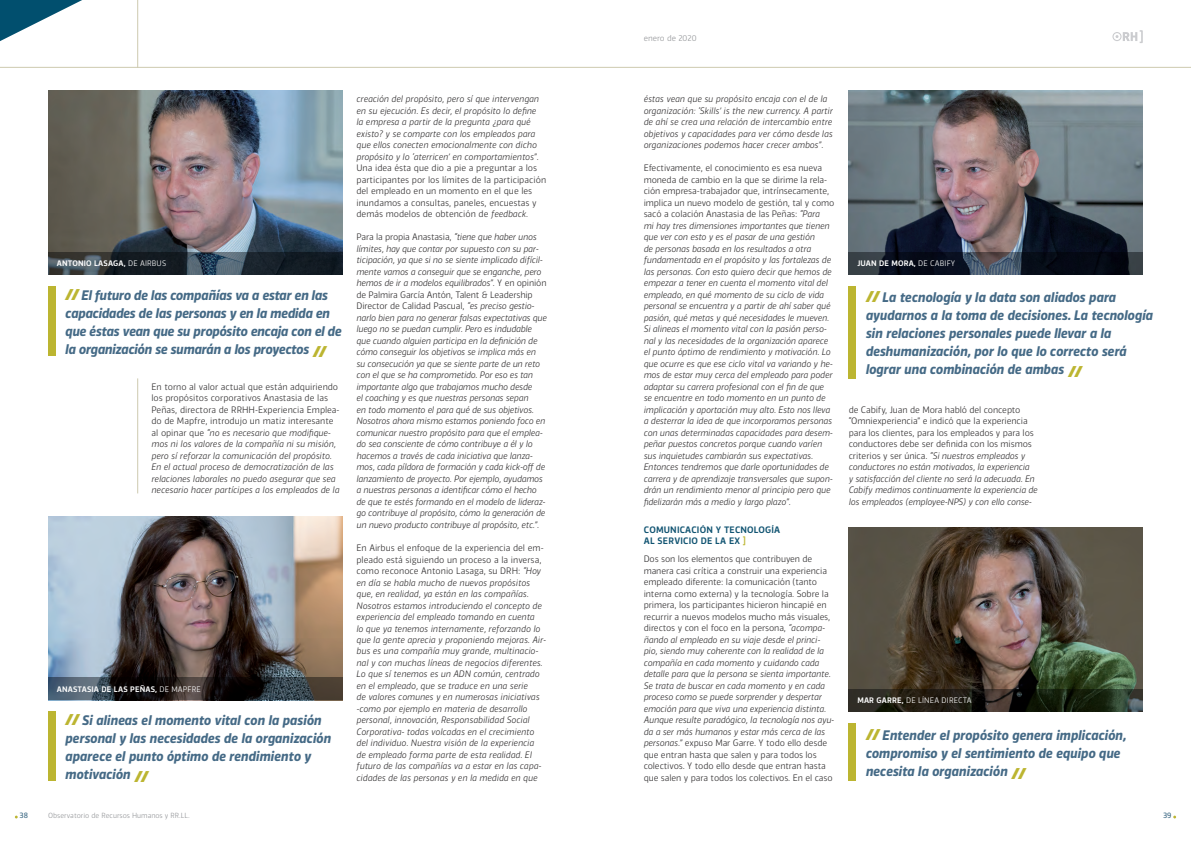
<style>
.page{position:relative;width:1191px;height:842px;background:#fff}
.page>*{position:absolute;margin:0;border:0;box-sizing:border-box;transform-origin:0 0}
.t1{font:italic 700 13px/18px "Vinkel";letter-spacing:-.01em;color:#456a86}
.stl_base{font:italic 300 8.8px/11.5px "Vinkel";letter-spacing:-.01em;color:#312f30}
.stl_base-2{font:300 8.8px/11.5px "Vinkel";letter-spacing:-.01em;color:#312f30}
.stl_base-3{font:500 8.8px/11.5px "Vinkel";letter-spacing:.02em;color:#115472}
.t2{font:300 8px "Vinkel";color:#939598}
.stl_lista_numeros_ni{font:500 7.5px "Vinkel";letter-spacing:.02em;color:#fff}
.stl_lista_numeros_ni-2{font:300 7.5px "Vinkel";letter-spacing:.02em;color:#fff}
.t3{font:7.5px "Vinkel";color:#366480}
.t4{font:300 7px "Vinkel";color:#939598}
.s1{font-weight:300}
.s2{font-weight:900;font-size:15px;color:#bcb531}
.s3{font-style:normal}
.s4{font-family:"Agency FB";font-weight:700;font-size:10px;color:#c0b93a}
.s5{font-style:italic}
.s6{font-weight:500}
</style>
<div class="page">
<svg style="left:1112px;top:30px;width:30px;height:13px"></svg>
<svg style="left:0;top:0;width:82px;height:41px"></svg>
<hr style="left:0;top:67px;width:1191px;height:1px;background:#cdcaaf">
<hr style="left:137px;top:0;width:1px;height:68px;background:#cdcaaf">
<div style="left:848px;top:286px;width:7px;height:92px;background:#bcb531"></div>
<div style="left:848px;top:723px;width:7px;height:58px;background:#bcb531"></div>
<img style="left:848px;top:91px;width:294px;height:161px">
<img style="left:848px;top:528px;width:294px;height:161px">
<svg style="left:848px;top:252px;width:294px;height:23px;background:#1b212d"></svg>
<svg style="left:848px;top:689px;width:294px;height:23px;background:#222419"></svg>
<div style="left:48px;top:286px;width:7px;height:69px;background:#bcb531"></div>
<div style="left:48px;top:712px;width:7px;height:69px;background:#bcb531"></div>
<img style="left:48px;top:91px;width:294px;height:161px">
<img style="left:48px;top:516px;width:294px;height:162px">
<svg style="left:48px;top:252px;width:294px;height:23px;background:#27323b"></svg>
<svg style="left:48px;top:678px;width:294px;height:22px;background:#2e3033"></svg>
<hr style="left:137px;top:378px;width:1px;height:115px;background:#cdcaaf">
<p class="stl_lista_numeros_ni" style="left:57px;top:259px;width:111px">ANTONIO LASAGA, <span class="s1">DE AIRBUS</span></p>
<p class="t1" style="left:65px;top:286px;width:278px"><span class="s2">//</span> El futuro de las compañías va a estar en las capacidades de las personas y en la medida en que éstas vean que su propósito encaja con el de la organización se sumarán a los proyectos <span class="s2">//</span></p>
<p class="stl_base" style="left:151px;top:381px;width:190px"><span class="s3">En torno al valor actual que están adquiriendo los propósitos corporativos Anastasia de las Peñas, directora de RRHH-Experiencia Emplea&shy;do de Mapfre, introdujo un matiz interesante al opinar que</span> “no es necesario que modifique&shy;mos ni los valores de la compañía ni su misión, pero sí reforzar la comunicación del propósito.<br>En el actual proceso de democratización de las relaciones laborales no puedo asegurar que sea necesario hacer partícipes a los empleados de la</p>
<p class="stl_lista_numeros_ni" style="left:57px;top:684px;width:145px">ANASTASIA DE LAS PEÑAS, <span class="s1">DE MAPFRE</span></p>
<p class="t1" style="left:65px;top:712px;width:267px"><span class="s2">//</span> Si alineas el momento vital con la pasión personal y las necesidades de la organización aparece el punto óptimo de rendimiento y motivación <span class="s2">//</span></p>
<p class="stl_base" style="left:356px;top:94px;width:191px">creación del propósito, pero sí que intervengan en su ejecución. Es decir, el propósito lo define<br>la empresa a partir de la pregunta ¿para qué existo? y se comparte con los empleados para que ellos conecten emocionalmente con dicho propósito y lo ‘aterricen’ en comportamientos”.<br><span class="s3">Una idea ésta que dio a pie a preguntar a los participantes por los límites de la participación del empleado en un momento en el que les inundamos a consultas, paneles, encuestas y demás modelos de obtención de</span> feedback.</p>
<p class="stl_base" style="left:356px;top:232px;width:192px"><span class="s3">Para la propia Anastasia,</span> “tiene que haber unos límites, hay que contar por supuesto con su par&shy;ticipación, ya que si no se siente implicado difícil&shy;mente vamos a conseguir que se enganche, pero hemos de ir a modelos equilibrados”. <span class="s3">Y en opinión de Palmira García Antón, Talent &amp; Leadership Director de Calidad Pascual,</span> “es preciso gestio&shy;narlo bien para no generar falsas expectativas que luego no se puedan cumplir. Pero es indudable que cuando alguien participa en la definición de cómo conseguir los objetivos se implica más en<br>su consecución ya que se siente parte de un reto con el que se ha comprometido. Por eso es tan importante algo que trabajamos mucho desde<br>el coaching y es que nuestras personas sepan<br>en todo momento el para qué de sus objetivos.<br>Nosotros ahora mismo estamos poniendo foco en comunicar nuestro propósito para que el emplea&shy;do sea consciente de cómo contribuye a él y lo hacemos a través de cada iniciativa que lanza&shy;mos, cada píldora de formación y cada kick-off de lanzamiento de proyecto. Por ejemplo, ayudamos a nuestras personas a identificar cómo el hecho de que te estés formando en el modelo de lideraz&shy;go contribuye al propósito, cómo la generación de un nuevo producto contribuye al propósito, etc.”.</p>
<p class="stl_base" style="left:356px;top:542px;width:191px"><span class="s3">En Airbus el enfoque de la experiencia del em&shy;pleado está siguiendo un proceso a la inversa, como reconoce Antonio Lasaga, su DRH:</span> “Hoy en día se habla mucho de nuevos propósitos que, en realidad, ya están en las compañías.<br>Nosotros estamos introduciendo el concepto de experiencia del empleado tomando en cuenta<br>lo que ya tenemos internamente, reforzando lo que la gente aprecia y proponiendo mejoras. Air&shy;bus es una compañía muy grande, multinacio&shy;nal y con muchas líneas de negocios diferentes.<br>Lo que sí tenemos es un ADN común, centrado en el empleado, que se traduce en una serie<br>de valores comunes y en numerosas iniciativas -como por ejemplo en materia de desarrollo personal, innovación, Responsabilidad Social Corporativa- todas volcadas en el crecimiento del individuo. Nuestra visión de la experiencia<br>de empleado forma parte de esta realidad. El futuro de las compañías va a estar en las capa&shy;cidades de las personas y en la medida en que</p>
<p class="t2" style="left:643px;top:33px;width:54px">enero de 2020</p>
<p class="stl_base" style="left:643px;top:94px;width:191px">éstas vean que su propósito encaja con el de la organización: ‘Skills’ is the new currency. A partir de ahí se crea una relación de intercambio entre objetivos y capacidades para ver cómo desde las organizaciones podemos hacer crecer ambos”.</p>
<p class="stl_base" style="left:643px;top:163px;width:192px"><span class="s3">Efectivamente, el conocimiento es esa nueva moneda de cambio en la que se dirime la rela&shy;ción empresa-trabajador que, intrínsecamente, implica un nuevo modelo de gestión, tal y como sacó a colación Anastasia de las Peñas:</span> “Para<br>mi hay tres dimensiones importantes que tienen que ver con esto y es el pasar de una gestión<br>de personas basada en los resultados a otra fundamentada en el propósito y las fortalezas de las personas. Con esto quiero decir que hemos de empezar a tener en cuenta el momento vital del empleado, en qué momento de su ciclo de vida personal se encuentra y a partir de ahí saber qué pasión, qué metas y qué necesidades le mueven.<br>Si alineas el momento vital con la pasión perso&shy;nal y las necesidades de la organización aparece el punto óptimo de rendimiento y motivación. Lo que ocurre es que ese ciclo vital va variando y he&shy;mos de estar muy cerca del empleado para poder adaptar su carrera profesional con el fin de que<br>se encuentre en todo momento en un punto de implicación y aportación muy alto. Esto nos lleva a desterrar la idea de que incorporamos personas con unas determinadas capacidades para desem&shy;peñar puestos concretos porque cuando varíen sus inquietudes cambiarán sus expectativas.<br>Entonces tendremos que darle oportunidades de carrera y de aprendizaje transversales que supon&shy;drán un rendimiento menor al principio pero que fidelizarán más a medio y largo plazo”.</p>
<p class="stl_base-3" style="left:644px;top:524px;width:138px">COMUNICACIÓN Y TECNOLOGÍA<br>AL SERVICIO DE LA EX <span class="s4">]</span></p>
<p class="stl_base-2" style="left:643px;top:554px;width:192px">Dos son los elementos que contribuyen de manera casi crítica a construir una experiencia empleado diferente: la comunicación (tanto interna como externa) y la tecnología. Sobre la primera, los participantes hicieron hincapié en recurrir a nuevos modelos mucho más visuales, directos y con el foco en la persona, <span class="s5">“acompa&shy;ñando al empleado en su viaje desde el princi&shy;pio, siendo muy coherente con la realidad de la compañía en cada momento y cuidando cada detalle para que la persona se sienta importante.<br>Se trata de buscar en cada momento y en cada proceso como se puede sorprender y despertar emoción para que viva una experiencia distinta.<br>Aunque resulte paradógico, la tecnología nos ayu&shy;da a ser más humanos y estar más cerca de las personas.”</span> expuso Mar Garre. Y todo ello desde que entran hasta que salen y para todos los colectivos. Y todo ello desde que entran hasta que salen y para todos los colectivos. En el caso</p>
<p class="stl_lista_numeros_ni" style="left:857px;top:259px;width:99px">JUAN DE MORA, <span class="s1">DE CABIFY</span></p>
<p class="t1" style="left:865px;top:289px;width:289px"><span class="s2">//</span> La tecnología y la data son aliados para ayudarnos a la toma de decisiones. La tecnología sin relaciones personales puede llevar a la deshumanización, por lo que lo correcto será lograr una combinación de ambas <span class="s2">//</span></p>
<p class="stl_base" style="left:848px;top:404px;width:190px"><span class="s3">de Cabify, Juan de Mora habló del concepto “Omniexperiencia” e indicó que la experiencia para los clientes, para los empleados y para los conductores debe ser definida con los mismos criterios y ser única.</span> “Si nuestros empleados y conductores no están motivados, la experiencia<br>y satisfacción del cliente no será la adecuada. En Cabify medimos continuamente la experiencia de los empleados (employee-NPS) y con ello conse-</p>
<p class="stl_lista_numeros_ni-2" style="left:857px;top:696px;width:116px"><span class="s6">MAR GARRE,</span> DE LÍNEA DIRECTA</p>
<p class="t1" style="left:865px;top:727px;width:262px"><span class="s2">//</span> Entender el propósito genera implicación, compromiso y el sentimiento de equipo que necesita la organización <span class="s2">//</span></p>
<p class="t3" style="left:20px;top:811px;width:10px">38</p>
<p class="t4" style="left:48px;top:811px;width:143px">Observatorio de Recursos Humanos y RR.LL.</p>
<p class="t3" style="left:1163px;top:811px;width:10px">39</p>
</div>
